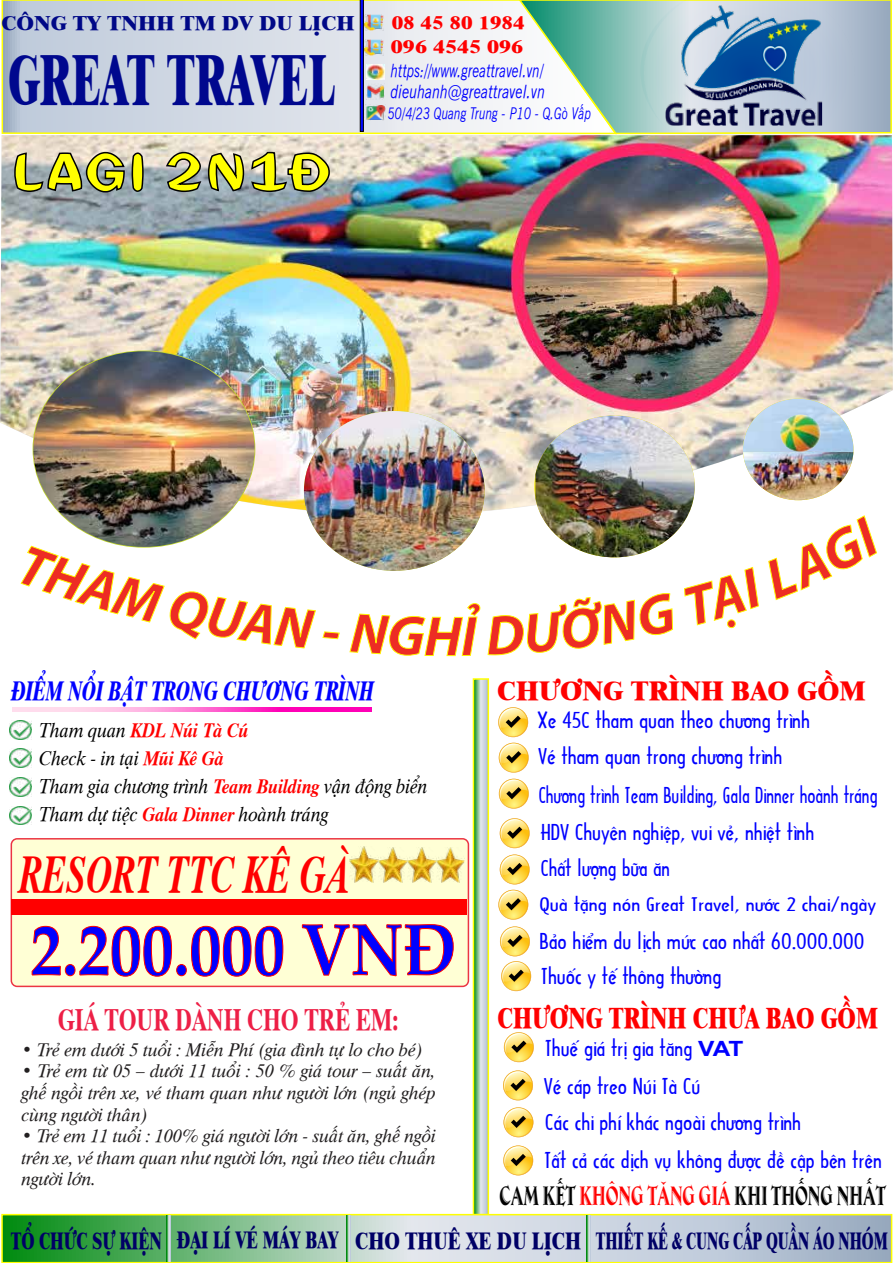
<style>
.page{position:relative;width:893px;height:1263px;background:#fff}
.page>*{position:absolute;margin:0;border:0;box-sizing:border-box;transform-origin:0 0}
.t1{font:700 72.45px "Palatino Linotype";color:#00f;scale:.88 1}
.t2{font:71.1px "UVN Thoi Nay Nang";color:#00088e;scale:.6 1}
.t3{font:italic 700 56.7px "Myriad Pro";color:#ed2c24}
.t4{font:54.45px "Circle";color:#ff0;scale:.93 1}
.t5{font:italic 700 51.75px "UVN Thoi Nay";color:#f00;scale:.7 1}
.t6{font:700 30.3px "UVN Thoi Nay";color:#ed1f46;scale:.75 1}
.t7{font:29.25px "UVN Thoi Nay Nang";color:#f00;scale:.77 1}
.t8{font:27.75px "UTM Ambrose";color:#000;scale:.61 1}
.t9{font:italic 27px "UVN Thoi Nay Nang";color:#00f;scale:.67 1}
.t10{font:27px "UVN Thoi Nay Nang";color:#f00}
.t11{font:24px "UVN Thoi Nay Nang";color:#006;scale:.68 1}
.t12{font:21px/35.2px "Architecture";color:#00f;scale:1.17 1}
.t13{font:20.25px "UVN Thoi Nay Nang";color:#000887;scale:1.07 1}
.t14{font:italic 19.8px/27.8px "UVN Thoi Nay";color:#000;scale:.91 1}
.t15{font:18.75px/24.3px "UVN Thoi Nay Nang";color:#f00;scale:1.13 1}
.t16{font:italic 18px/21.6px "UVN Thoi Nay";color:#221f20;text-align:justify}
.t17{font:italic 18px/20.9px "UVN Tin Tuc";color:#00f;scale:.74 1}
.t18{font:18px "Architecture";color:#00f;scale:1.39 1}
.t19{font:italic 15.9px "UVN Tin Tuc";color:#00f;scale:.75 1}
.s1{font-weight:700;color:#f00}
.s2{font-family:"Arial";font-weight:700}
.s3{color:#f00}
</style>
<div class="page">
<img style="left:0;top:135px;width:893px;height:376px">
<svg style="left:476px;top:681px;width:10px;height:531px;background:#b3d0c2"></svg>
<div style="left:473px;top:678px;width:16px;height:537px;border:2px solid #ff0"></div>
<svg style="left:13px;top:707px;width:358px;height:5px;background:#ff71d2"></svg>
<svg style="left:4px;top:1217px;width:885px;height:43px;background:#9dc4b0"></svg>
<div style="left:1px;top:1214px;width:891px;height:49px;border:2px solid #ff0"></div>
<svg style="left:166px;top:1215px;width:5px;height:47px"></svg>
<svg style="left:346px;top:1215px;width:5px;height:47px"></svg>
<svg style="left:586px;top:1215px;width:5px;height:47px"></svg>
<svg style="left:504px;top:1032px;width:30px;height:30px"></svg>
<svg style="left:503px;top:1070px;width:30px;height:30px"></svg>
<svg style="left:503px;top:1107px;width:30px;height:30px"></svg>
<svg style="left:503px;top:1145px;width:30px;height:30px"></svg>
<svg style="left:498px;top:707px;width:30px;height:30px"></svg>
<svg style="left:499px;top:743px;width:30px;height:30px"></svg>
<svg style="left:499px;top:779px;width:30px;height:30px"></svg>
<svg style="left:500px;top:818px;width:30px;height:30px"></svg>
<svg style="left:500px;top:854px;width:30px;height:30px"></svg>
<svg style="left:498px;top:890px;width:30px;height:30px"></svg>
<svg style="left:1px;top:0;width:517px;height:135px"></svg>
<svg style="left:360px;top:0;width:4px;height:132px"></svg>
<img style="left:363px;top:15px;width:21px;height:16px">
<img style="left:363px;top:40px;width:21px;height:15px">
<img style="left:366px;top:84px;width:19px;height:16px">
<img style="left:365px;top:104px;width:20px;height:18px">
<img style="left:367px;top:65px;width:17px;height:14px">
<svg style="left:500px;top:926px;width:31px;height:65px"></svg>
<svg style="left:518px;top:0;width:374px;height:135px"></svg>
<img style="left:640px;top:1px;width:214px;height:143px">
<img style="left:9px;top:721px;width:23px;height:18px">
<img style="left:9px;top:749px;width:23px;height:18px">
<img style="left:9px;top:778px;width:23px;height:18px">
<img style="left:9px;top:806px;width:23px;height:18px">
<svg style="left:14px;top:151px;width:130px;height:43px;background:#979b9b"></svg>
<svg style="left:165px;top:151px;width:166px;height:42px;background:#a0a29f"></svg>
<div style="left:11px;top:839px;width:457px;height:147px;background:#ffffd5;border-radius:6px"></div>
<div style="left:11px;top:838px;width:458px;height:149px;border:2px solid #ec3543;border-radius:6px"></div>
<svg style="left:32px;top:926px;width:251px;height:50px"></svg>
<svg style="left:302px;top:924px;width:152px;height:64px"></svg>
<div style="left:11px;top:899px;width:456px;height:15px;background:#f00"></div>
<img style="left:350px;top:847px;width:114px;height:36px">
<img style="left:304px;top:411px;width:181px;height:149px">
<img style="left:743px;top:399px;width:110px;height:101px">
<img style="left:780px;top:414px;width:41px;height:38px">
<img style="left:33px;top:351px;width:222px;height:194px">
<img style="left:535px;top:415px;width:160px;height:100px">
<svg style="left:20px;top:545px;width:296px;height:104px"></svg>
<svg style="left:322px;top:631px;width:18px;height:8px"></svg>
<svg style="left:349px;top:515px;width:528px;height:141px"></svg>
<p class="t13" style="left:2px;top:8px;width:331px">CÔNG TY TNHH TM DV DU LỊCH</p>
<h2 class="t2" style="left:8px;top:25px;width:547px">GREAT TRAVEL</h2>
<h3 class="t4" style="left:10px;top:126px;width:347px">LAGI 2N1Ð</h3>
<p class="t15" style="left:391px;top:9px;width:120px">08 45 80 1984<br>096 4545 096</p>
<p class="t17" style="left:391px;top:59px;width:210px">https://www.greattravel.vn/ dieuhanh@greattravel.vn</p>
<p class="t19" style="left:388px;top:102px;width:273px">50/4/23 Quang Trung - P10 - Q.Gò Vấp</p>
<h3 class="t3" style="left:424px;top:599px;width:39px">H</h3>
<p class="t9" style="left:11px;top:670px;width:543px">ĐIỂM NỔI BẬT TRONG CHƯƠNG TRÌNH</p>
<p class="t10" style="left:497px;top:670px;width:370px">CHƯƠNG TRÌNH BAO GỒM</p>
<p class="t12" style="left:538px;top:702px;width:234px">Xe 45C tham quan theo chương trình</p>
<p class="t14" style="left:39px;top:715px;width:429px">Tham quan <span class="s1">KDL Núi Tà Cú<br></span>Check - in tại <span class="s1">Mũi Kê Gà<br></span>Tham gia chương trình <span class="s1">Team Building</span> vận động biển<br>Tham dự tiệc <span class="s1">Gala Dinner</span> hoành tráng</p>
<p class="t12" style="left:538px;top:735px;width:292px;line-height:38.8px">Vé tham quan trong chương trình<br>Chương trình Team Building, Gala Dinner hoành tráng</p>
<p class="t12" style="left:540px;top:814px;width:236px">HDV Chuyên nghiệp, vui vẻ, nhiệt tình<br>Chất lượng bữa ăn</p>
<h3 class="t5" style="left:19px;top:836px;width:473px">RESORT TTC KÊ GÀ</h3>
<h1 class="t1" style="left:30px;top:898px;width:485px">2.200.000 VNĐ</h1>
<h3 class="t6" style="left:58px;top:997px;width:456px">GIÁ TOUR DÀNH CHO TRẺ EM:</h3>
<p class="t16" style="left:22px;top:1037px;width:403px">• Trẻ em dưới 5 tuổi : Miễn Phí (gia đình tự lo cho bé)</p>
<p class="t16" style="left:22px;top:1059px;width:416px">• Trẻ em từ 05 – dưới 11 tuổi : 50 % giá tour – suất ăn, ghế ngồi trên xe, vé tham quan như người lớn (ngủ ghép cùng người thân)</p>
<p class="t16" style="left:22px;top:1123px;width:416px">• Trẻ em 11 tuổi : 100% giá người lớn - suất ăn, ghế ngồi trên xe, vé tham quan như người lớn, ngủ theo tiêu chuẩn người lớn.</p>
<p class="t18" style="left:539px;top:891px;width:244px">Quà tặng nón Great Travel, nước 2 chai/ngày</p>
<p class="t12" style="left:539px;top:923px;width:279px;line-height:34.8px">Bảo hiểm du lịch mức cao nhất 60.000.000<br>Thuốc y tế thông thường</p>
<h3 class="t7" style="left:497px;top:995px;width:496px">CHƯƠNG TRÌNH CHƯA BAO GỒM</h3>
<p class="t12" style="left:545px;top:1029px;width:171px">Thuế giá trị gia tăng <span class="s2">VAT</span></p>
<p class="t12" style="left:544px;top:1067px;width:135px">Vé cáp treo Núi Tà Cú</p>
<p class="t12" style="left:545px;top:1104px;width:220px">Các chi phí khác ngoài chương trình</p>
<p class="t12" style="left:544px;top:1141px;width:290px">Tất cả các dịch vụ không được đề cập bên trên</p>
<h3 class="t8" style="left:500px;top:1175px;width:634px">CAM KẾT <span class="s3">KHÔNG TĂNG GIÁ</span> KHI THỐNG NHẤT</h3>
<p class="t11" style="left:11px;top:1222px;width:1291px">TỔ CHỨC SỰ KIỆN ĐẠI LÍ VÉ MÁY BAY CHO THUÊ XE DU LỊCH THIẾT KẾ &amp; CUNG CẤP QUẦN ÁO NHÓM</p>
</div>
